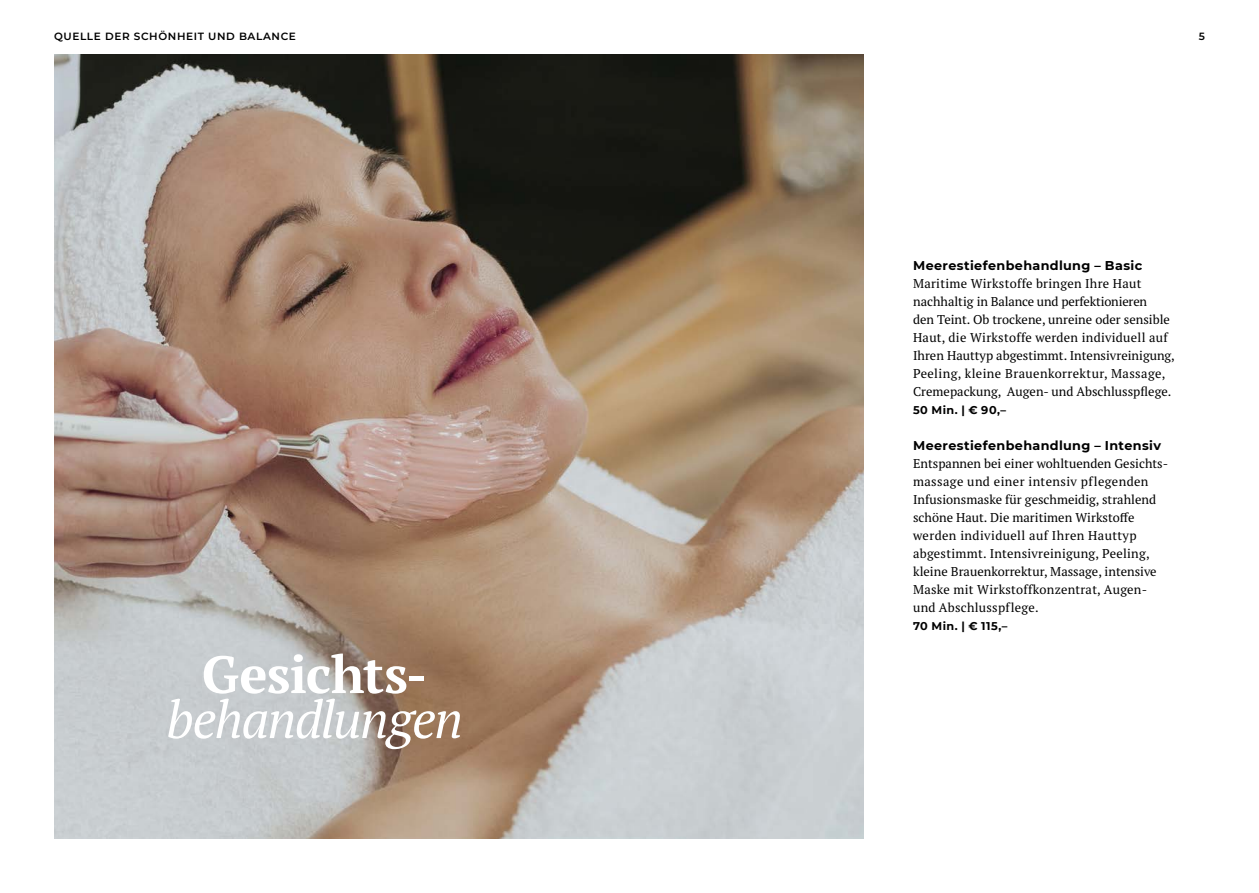
<style>
.page{position:relative;width:1259px;height:893px;background:#fff}
.page>*{position:absolute;margin:0;border:0;box-sizing:border-box;transform-origin:0 0}
.t1{font:italic 52.5px "PT Serif Pro";letter-spacing:-.035em;color:#fff}
.t2{font:700 52.5px "PT Serif Pro";letter-spacing:-.015em;color:#fff}
.t3{font:12.75px/18px "PT Serif Pro";color:#000}
.t4{font:700 12.75px "Montserrat";letter-spacing:.03em;color:#000}
.t5{font:700 11.25px "Montserrat";letter-spacing:.035em;color:#000}
.t6{font:600 10.5px "Montserrat";letter-spacing:.06em;color:#000}
</style>
<div class="page">
<img style="left:54px;top:54px;width:809px;height:785px">
<p class="t6" style="left:54px;top:29px;width:243px">QUELLE DER SCHÖNHEIT UND BALANCE</p>
<p class="t6" style="left:1198px;top:29px;width:8px">5</p>
<h1 class="t2" style="left:202px;top:640px;width:228px">Gesichts-</h1>
<h1 class="t1" style="left:166px;top:685px;width:298px">behandlungen</h1>
<p class="t4" style="left:913px;top:256px;width:231px">Meerestiefenbehandlung – Basic</p>
<p class="t3" style="left:913px;top:274px;width:263px">Maritime Wirkstoffe bringen Ihre Haut nachhaltig in Balance und perfektionieren<br>den Teint. Ob trockene, unreine oder sensible Haut, die Wirkstoffe werden individuell auf Ihren Hauttyp abgestimmt. Intensivreinigung, Peeling, kleine Brauenkorrektur, Massage, Cremepackung, Augen- und Abschlusspflege.</p>
<p class="t5" style="left:913px;top:402px;width:95px">50 Min. | € 90,–</p>
<p class="t4" style="left:913px;top:436px;width:249px">Meerestiefenbehandlung – Intensiv</p>
<p class="t3" style="left:913px;top:454px;width:256px">Entspannen bei einer wohltuenden Gesichts&shy;massage und einer intensiv pflegenden Infusionsmaske für geschmeidig, strahlend schöne Haut. Die maritimen Wirkstoffe werden individuell auf Ihren Hauttyp abgestimmt. Intensivreinigung, Peeling, kleine Brauenkorrektur, Massage, intensive Maske mit Wirkstoffkonzentrat, Augen&shy;und Abschlusspflege.</p>
<p class="t5" style="left:913px;top:618px;width:96px">70 Min. | € 115,–</p>
</div>
